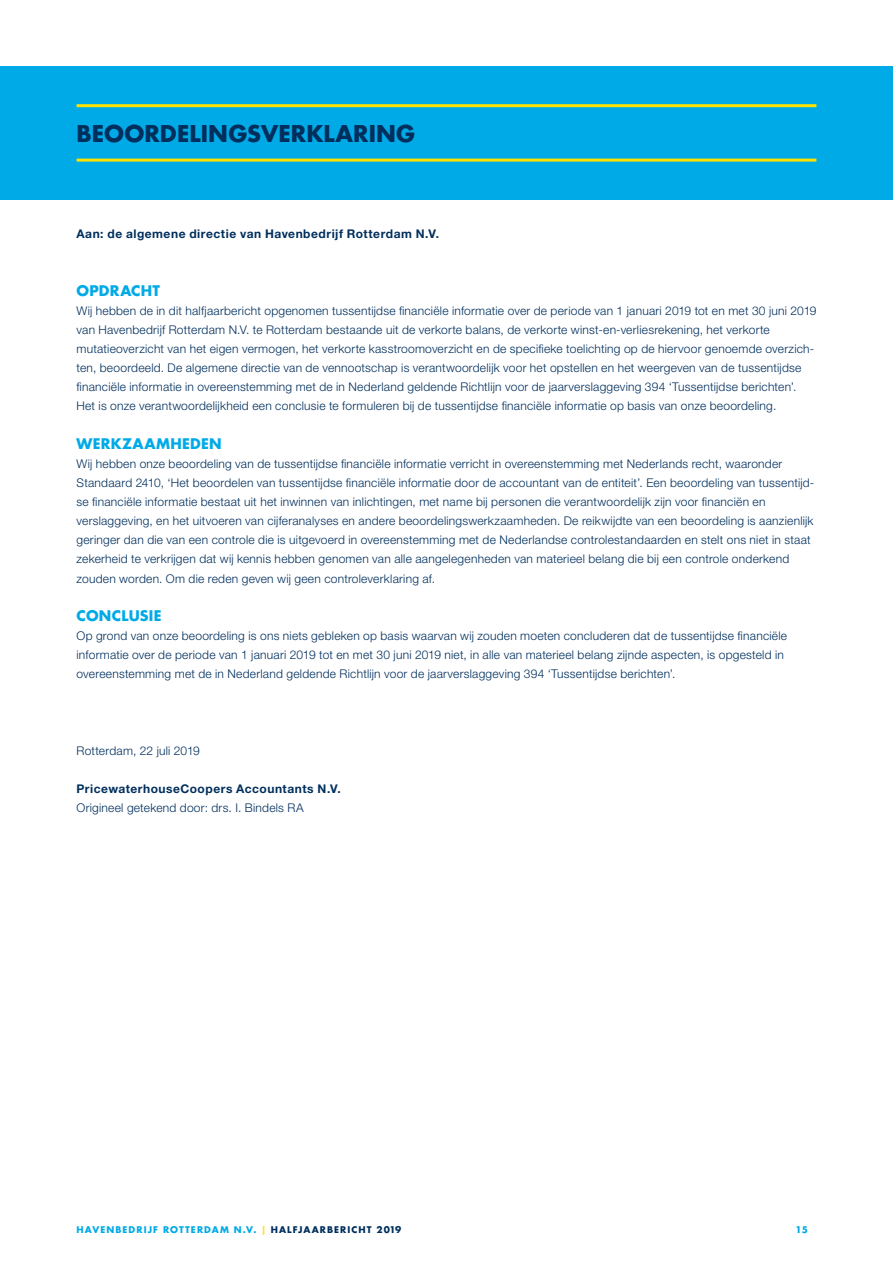
<style>
.page{position:relative;width:893px;height:1263px;background:#fff}
.page>*{position:absolute;margin:0;border:0;box-sizing:border-box;transform-origin:0 0}
.t1{font:700 22.5px "Futura Std";letter-spacing:.01em;color:#002f5d}
.t2{font:700 14.25px "Futura Std";letter-spacing:.02em;color:#00aae7}
.t3{font:300 12px/19.2px "Helvetica Neue LT Std";letter-spacing:.02em;color:#002f5d}
.t4{font:700 12px "Helvetica Neue LT Std";letter-spacing:.045em;color:#002f5d}
.t5{font:700 9px "Futura Std";letter-spacing:.12em;color:#00aae7}
.s1{color:#ffe100}
.s2{color:#002f5d}
</style>
<div class="page">
<div style="left:0;top:66px;width:893px;height:134px;background:#00aae7"></div>
<hr style="left:77px;top:104px;width:739px;height:3px;background:#ffe100">
<hr style="left:77px;top:159px;width:739px;height:3px;background:#ffe100">
<h1 class="t1" style="left:77px;top:119px;width:340px">BEOORDELINGSVERKLARING</h1>
<p class="t4" style="left:77px;top:226px;width:364px">Aan: de algemene directie van Havenbedrijf Rotterdam N.V.</p>
<p class="t2" style="left:77px;top:281px;width:85px">OPDRACHT</p>
<p class="t3" style="left:77px;top:301px;width:741px">Wij hebben de in dit halfjaarbericht opgenomen tussentijdse financiële informatie over de periode van 1 januari 2019 tot en met 30 juni 2019 van Havenbedrijf Rotterdam N.V. te Rotterdam bestaande uit de verkorte balans, de verkorte winst-en-verliesrekening, het verkorte mutatieoverzicht van het eigen vermogen, het verkorte kasstroomoverzicht en de specifieke toelichting op de hiervoor genoemde overzich&shy;ten, beoordeeld. De algemene directie van de vennootschap is verantwoordelijk voor het opstellen en het weergeven van de tussentijdse financiële informatie in overeenstemming met de in Nederland geldende Richtlijn voor de jaarverslaggeving 394 ‘Tussentijdse berichten’.<br>Het is onze verantwoordelijkheid een conclusie te formuleren bij de tussentijdse financiële informatie op basis van onze beoordeling.</p>
<p class="t2" style="left:77px;top:434px;width:147px">WERKZAAMHEDEN</p>
<p class="t3" style="left:77px;top:454px;width:739px">Wij hebben onze beoordeling van de tussentijdse financiële informatie verricht in overeenstemming met Nederlands recht, waaronder Standaard 2410, ‘Het beoordelen van tussentijdse financiële informatie door de accountant van de entiteit’. Een beoordeling van tussentijd&shy;se financiële informatie bestaat uit het inwinnen van inlichtingen, met name bij personen die verantwoordelijk zijn voor financiën en verslaggeving, en het uitvoeren van cijferanalyses en andere beoordelingswerkzaamheden. De reikwijdte van een beoordeling is aanzienlijk geringer dan die van een controle die is uitgevoerd in overeenstemming met de Nederlandse controlestandaarden en stelt ons niet in staat zekerheid te verkrijgen dat wij kennis hebben genomen van alle aangelegenheden van materieel belang die bij een controle onderkend zouden worden. Om die reden geven wij geen controleverklaring af.</p>
<p class="t2" style="left:77px;top:606px;width:87px">CONCLUSIE</p>
<p class="t3" style="left:77px;top:626px;width:712px">Op grond van onze beoordeling is ons niets gebleken op basis waarvan wij zouden moeten concluderen dat de tussentijdse financiële informatie over de periode van 1 januari 2019 tot en met 30 juni 2019 niet, in alle van materieel belang zijnde aspecten, is opgesteld in overeenstemming met de in Nederland geldende Richtlijn voor de jaarverslaggeving 394 ‘Tussentijdse berichten’.</p>
<p class="t3" style="left:77px;top:741px;width:125px">Rotterdam, 22 juli 2019</p>
<p class="t4" style="left:77px;top:781px;width:266px">PricewaterhouseCoopers Accountants N.V.</p>
<p class="t3" style="left:77px;top:798px;width:229px">Origineel getekend door: drs. I. Bindels RA</p>
<p class="t5" style="left:77px;top:1224px;width:326px">HAVENBEDRIJF ROTTERDAM N.V. <span class="s1">|</span> <span class="s2">HALFJAARBERICHT 2019</span></p>
<p class="t5" style="left:796px;top:1224px;width:14px">15</p>
</div>
